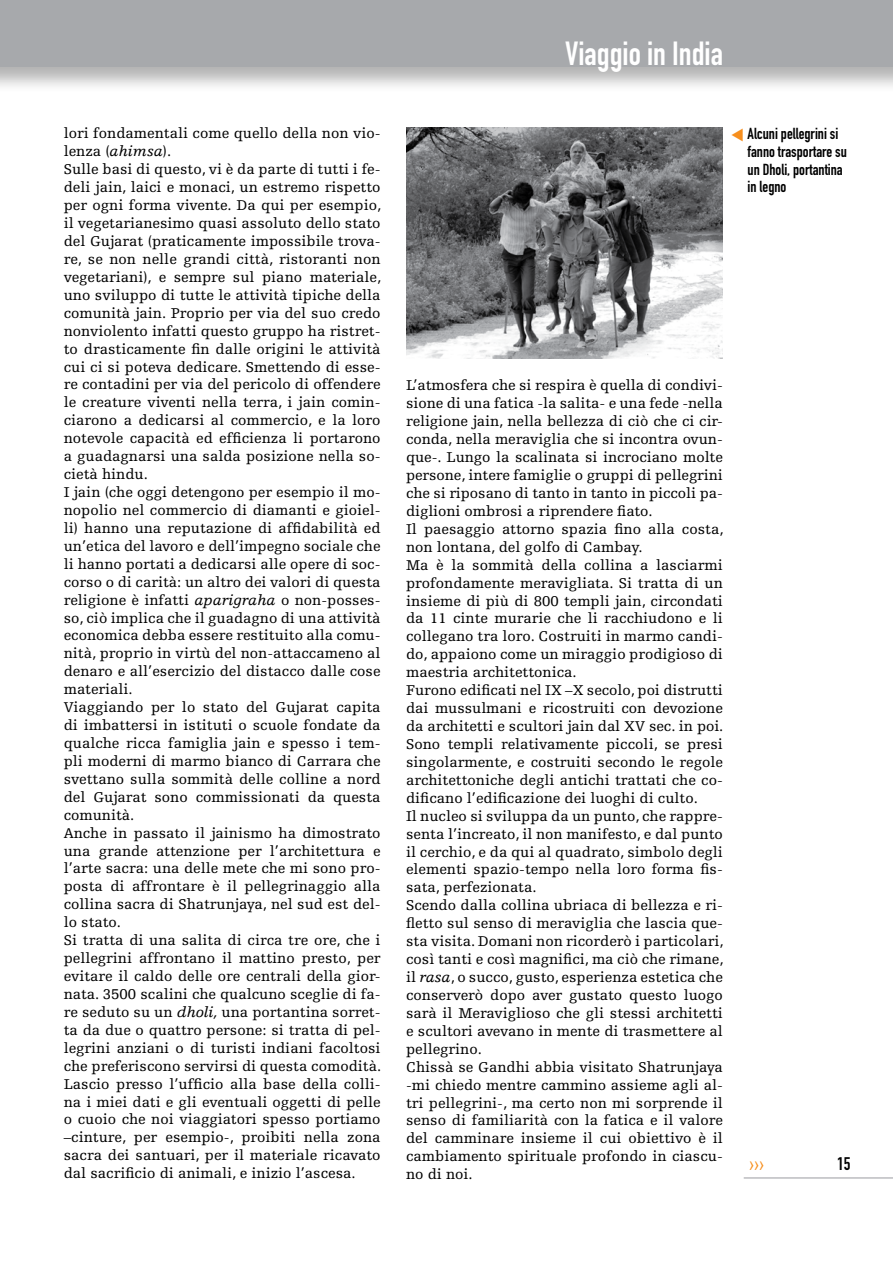
<style>
.page{position:relative;width:893px;height:1263px;background:#fff}
.page>*{position:absolute;margin:0;border:0;box-sizing:border-box;transform-origin:0 0}
.t1{font:33px "DIN Engschrift Std";color:#fff}
.t2{font:18px "Egyptienne FLT Std";color:#f78f1e}
.t3{font:18px "DIN Engschrift Std";color:#000}
.t4{font:15.75px/17.9px "DIN Engschrift Std";color:#000}
.t5{font:15px/17.9px "Egyptienne FLT Std";color:#000}
.s1{font-style:italic}
</style>
<div class="page">
<hr style="left:744px;top:1177px;width:149px;height:2px;background:#bcbdc0">
<div style="left:0;top:0;width:893px;height:93px;background:#000;opacity:.3"></div>
<div style="left:0;top:0;width:893px;height:66px;background:#a7a9ac"></div>
<img style="left:406px;top:128px;width:317px;height:230px">
<p class="t5" style="left:64px;top:125px;width:319px">lori fondamentali come quello della non vio&shy;lenza (<span class="s1">ahimsa</span>).<br>Sulle basi di questo, vi è da parte di tutti i fe&shy;deli jain, laici e monaci, un estremo rispetto per ogni forma vivente. Da qui per esempio, il vegetarianesimo quasi assoluto dello stato del Gujarat (praticamente impossibile trova&shy;re, se non nelle grandi città, ristoranti non vegetariani), e sempre sul piano materiale, uno sviluppo di tutte le attività tipiche della comunità jain. Proprio per via del suo credo nonviolento infatti questo gruppo ha ristret&shy;to drasticamente fin dalle origini le attività cui ci si poteva dedicare. Smettendo di esse&shy;re contadini per via del pericolo di offendere le creature viventi nella terra, i jain comin&shy;ciarono a dedicarsi al commercio, e la loro notevole capacità ed efficienza li portarono a guadagnarsi una salda posizione nella so&shy;cietà hindu.<br>I jain (che oggi detengono per esempio il mo&shy;nopolio nel commercio di diamanti e gioiel&shy;li) hanno una reputazione di affidabilità ed un’etica del lavoro e dell’impegno sociale che li hanno portati a dedicarsi alle opere di soc&shy;corso o di carità: un altro dei valori di questa religione è infatti <span class="s1">aparigraha</span> o non-posses&shy;so, ciò implica che il guadagno di una attività economica debba essere restituito alla comu&shy;nità, proprio in virtù del non-attaccameno al denaro e all’esercizio del distacco dalle cose materiali.<br>Viaggiando per lo stato del Gujarat capita di imbattersi in istituti o scuole fondate da qualche ricca famiglia jain e spesso i tem&shy;pli moderni di marmo bianco di Carrara che svettano sulla sommità delle colline a nord del Gujarat sono commissionati da questa comunità.<br>Anche in passato il jainismo ha dimostrato una grande attenzione per l’architettura e l’arte sacra: una delle mete che mi sono pro&shy;posta di affrontare è il pellegrinaggio alla collina sacra di Shatrunjaya, nel sud est del&shy;lo stato.<br>Si tratta di una salita di circa tre ore, che i pellegrini affrontano il mattino presto, per evitare il caldo delle ore centrali della gior&shy;nata. 3500 scalini che qualcuno sceglie di fa&shy;re seduto su un <span class="s1">dholi,</span> una portantina sorret&shy;ta da due o quattro persone: si tratta di pel&shy;legrini anziani o di turisti indiani facoltosi che preferiscono servirsi di questa comodità.<br>Lascio presso l’ufficio alla base della colli&shy;na i miei dati e gli eventuali oggetti di pelle o cuoio che noi viaggiatori spesso portiamo –cinture, per esempio-, proibiti nella zona sacra dei santuari, per il materiale ricavato dal sacrificio di animali, e inizio l’ascesa.</p>
<h1 class="t1" style="left:565px;top:34px;width:159px">Viaggio in India</h1>
<p class="t4" style="left:748px;top:124px;width:101px">Alcuni pellegrini si fanno trasportare su un Dholi, portantina in legno</p>
<p class="t5" style="left:406px;top:377px;width:319px">L’atmosfera che si respira è quella di condivi&shy;sione di una fatica -la salita- e una fede -nella religione jain, nella bellezza di ciò che ci cir&shy;conda, nella meraviglia che si incontra ovun&shy;que-. Lungo la scalinata si incrociano molte persone, intere famiglie o gruppi di pellegrini che si riposano di tanto in tanto in piccoli pa&shy;diglioni ombrosi a riprendere fiato.<br>Il paesaggio attorno spazia fino alla costa, non lontana, del golfo di Cambay.<br>Ma è la sommità della collina a lasciarmi profondamente meravigliata. Si tratta di un insieme di più di 800 templi jain, circondati da 11 cinte murarie che li racchiudono e li collegano tra loro. Costruiti in marmo candi&shy;do, appaiono come un miraggio prodigioso di maestria architettonica.<br>Furono edificati nel IX –X secolo, poi distrutti dai mussulmani e ricostruiti con devozione da architetti e scultori jain dal XV sec. in poi.<br>Sono templi relativamente piccoli, se presi singolarmente, e costruiti secondo le regole architettoniche degli antichi trattati che co&shy;dificano l’edificazione dei luoghi di culto.<br>Il nucleo si sviluppa da un punto, che rappre&shy;senta l’increato, il non manifesto, e dal punto il cerchio, e da qui al quadrato, simbolo degli elementi spazio-tempo nella loro forma fis&shy;sata, perfezionata.<br>Scendo dalla collina ubriaca di bellezza e ri&shy;fletto sul senso di meraviglia che lascia que&shy;sta visita. Domani non ricorderò i particolari, così tanti e così magnifici, ma ciò che rimane, il <span class="s1">rasa</span>, o succo, gusto, esperienza estetica che conserverò dopo aver gustato questo luogo sarà il Meraviglioso che gli stessi architetti e scultori avevano in mente di trasmettere al pellegrino.<br>Chissà se Gandhi abbia visitato Shatrunjaya -mi chiedo mentre cammino assieme agli al&shy;tri pellegrini-, ma certo non mi sorprende il senso di familiarità con la fatica e il valore del camminare insieme il cui obiettivo è il cambiamento spirituale profondo in ciascu&shy;no di noi.</p>
<p class="t2" style="left:749px;top:1154px;width:17px">›››</p>
<p class="t3" style="left:837px;top:1153px;width:15px">15</p>
</div>
